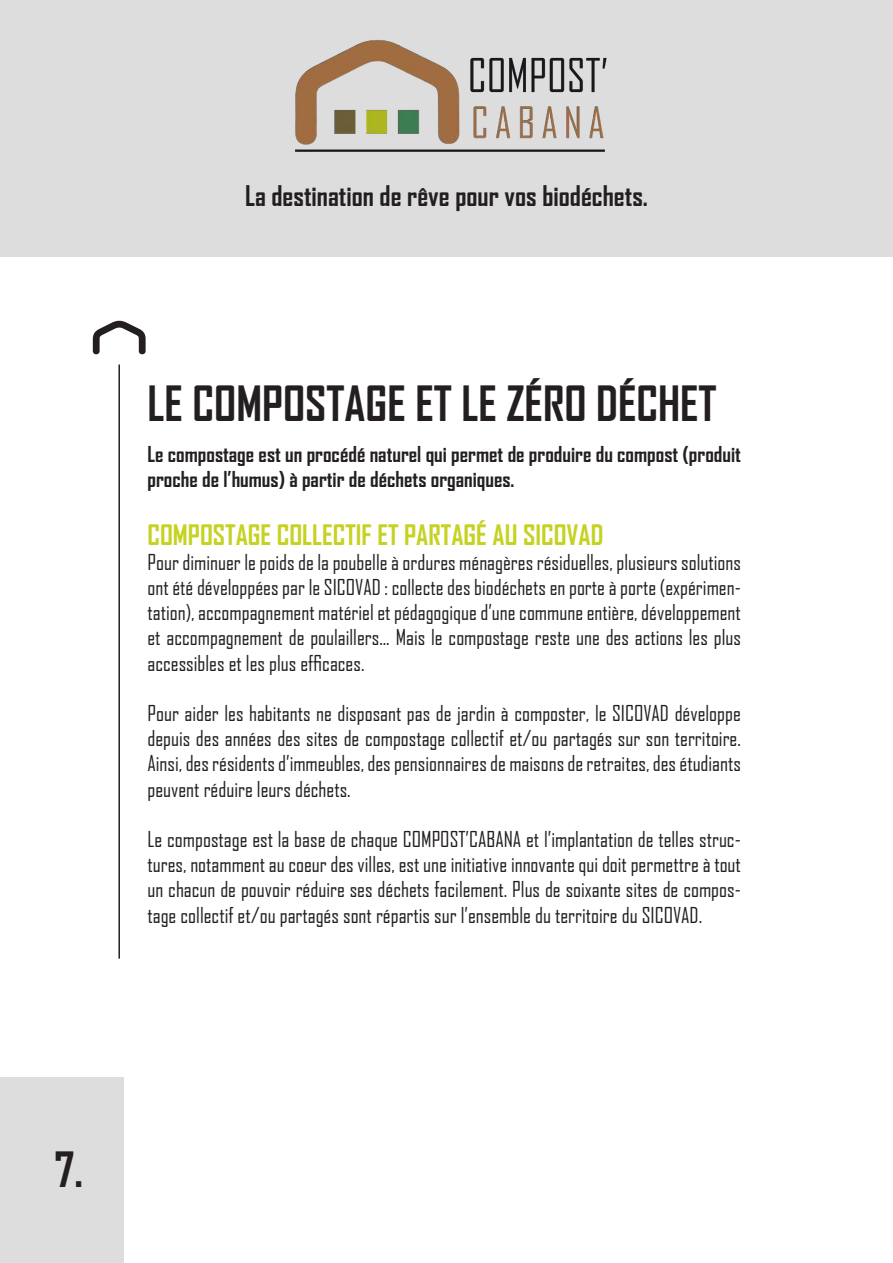
<style>
.page{position:relative;width:893px;height:1263px;background:#fff}
.page>*{position:absolute;margin:0;border:0;box-sizing:border-box;transform-origin:0 0}
.t1{font:700 46.5px "Agency FB";color:#231f20}
.t2{font:700 27.3px "Agency FB";color:#231f20}
.t3{font:700 27px "Agency FB";color:#c5d221}
.t4{font:21px/25.2px "Agency FB";color:#231f20;text-align:justify}
.t5{font:700 21px/25.2px "Agency FB";color:#231f20}
</style>
<div class="page">
<hr style="left:118px;top:365px;width:2px;height:594px;background:#231f20">
<div style="left:0;top:0;width:893px;height:256px;background:#dedddd"></div>
<div style="left:0;top:1077px;width:124px;height:186px;background:#dedddd"></div>
<h2 class="t2" style="left:245px;top:179px;width:404px">La destination de rêve pour vos biodéchets.</h2>
<h1 class="t1" style="left:147px;top:375px;width:571px">LE COMPOSTAGE ET LE ZÉRO DÉCHET</h1>
<p class="t5" style="left:147px;top:441px;width:595px">Le compostage est un procédé naturel qui permet de produire du compost (produit proche de l’humus) à partir de déchets organiques.</p>
<p class="t3" style="left:147px;top:518px;width:457px">COMPOSTAGE COLLECTIF ET PARTAGÉ AU SICOVAD</p>
<p class="t4" style="left:147px;top:549px;width:595px">Pour diminuer le poids de la poubelle à ordures ménagères résiduelles, plusieurs solutions ont été développées par le SICOVAD : collecte des biodéchets en porte à porte (expérimen&shy;tation), accompagnement matériel et pédagogique d’une commune entière, développement et accompagnement de poulaillers... Mais le compostage reste une des actions les plus accessibles et les plus efficaces.</p>
<p class="t4" style="left:147px;top:700px;width:595px">Pour aider les habitants ne disposant pas de jardin à composter, le SICOVAD développe depuis des années des sites de compostage collectif et/ou partagés sur son territoire.<br>Ainsi, des résidents d’immeubles, des pensionnaires de maisons de retraites, des étudiants peuvent réduire leurs déchets.</p>
<p class="t4" style="left:147px;top:826px;width:595px">Le compostage est la base de chaque COMPOST’CABANA et l’implantation de telles struc&shy;tures, notamment au coeur des villes, est une initiative innovante qui doit permettre à tout un chacun de pouvoir réduire ses déchets facilement. Plus de soixante sites de compos&shy;tage collectif et/ou partagés sont répartis sur l’ensemble du territoire du SICOVAD.</p>
<h1 class="t1" style="left:54px;top:1141px;width:30px">7.</h1>
</div>
